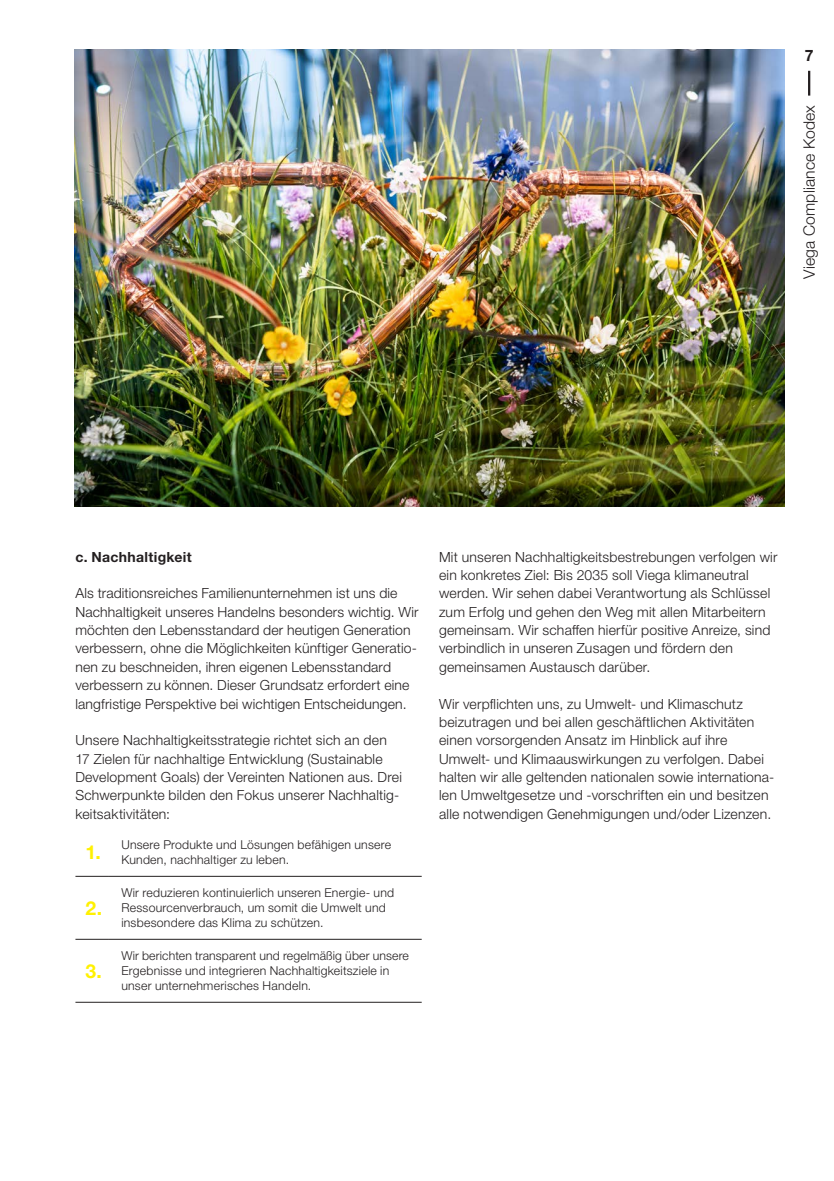
<style>
.page{position:relative;width:834px;height:1181px;background:#fff}
.page>*{position:absolute;margin:0;border:0;box-sizing:border-box;transform-origin:0 0}
.t1{font:19.25px "M Ying Hei PR Cfor Viega W7";color:#fff101}
.t2{font:15.75px "M Ying Hei PR Cfor Viega W3";letter-spacing:.01em;color:#231f20}
.t3{font:15.75px "M Ying Hei PR Cfor Viega W7";color:#231f20}
.t4{font:14px/18.4px "M Ying Hei PR Cfor Viega W3";letter-spacing:.015em;color:#231f20}
.t5{font:14px "M Ying Hei PR Cfor Viega W7";letter-spacing:.025em;color:#231f20}
.t6{font:12.25px/14.7px "M Ying Hei PR Cfor Viega W3";letter-spacing:.02em;color:#231f20}
</style>
<div class="page">
<svg style="left:75px;top:875px;width:34px;height:127px"></svg>
<svg style="left:109px;top:875px;width:312px;height:127px"></svg>
<div style="left:75px;top:876px;width:34px;height:63px;background:#fff"></div>
<hr style="left:75px;top:876px;width:34px;height:1px;background:#231f20">
<hr style="left:109px;top:876px;width:312px;height:1px;background:#231f20">
<hr style="left:75px;top:939px;width:34px;height:1px;background:#231f20">
<hr style="left:109px;top:939px;width:312px;height:1px;background:#231f20">
<hr style="left:75px;top:1002px;width:34px;height:1px;background:#231f20">
<hr style="left:109px;top:1002px;width:312px;height:1px;background:#231f20">
<img style="left:75px;top:50px;width:709px;height:456px">
<hr style="left:807px;top:71px;width:3px;height:25px;background:#231f20">
<p class="t3" style="left:804px;top:46px;width:10px">7</p>
<p class="t2" style="left:799px;top:279px;width:175px;rotate:-90deg">Viega Compliance Kodex</p>
<p class="t5" style="left:75px;top:548px;width:118px">c. Nachhaltigkeit</p>
<p class="t4" style="left:75px;top:584px;width:344px">Als traditionsreiches Familienunternehmen ist uns die Nachhaltigkeit unseres Handelns besonders wichtig. Wir möchten den Lebensstandard der heutigen Generation verbessern, ohne die Möglichkeiten künftiger Generatio&shy;nen zu beschneiden, ihren eigenen Lebensstandard verbessern zu können. Dieser Grundsatz erfordert eine langfristige Perspektive bei wichtigen Entscheidungen.</p>
<p class="t4" style="left:75px;top:731px;width:328px">Unsere Nachhaltigkeitsstrategie richtet sich an den 17 Zielen für nachhaltige Entwicklung (Sustainable Development Goals) der Vereinten Nationen aus. Drei Schwerpunkte bilden den Fokus unserer Nachhaltig&shy;keitsaktivitäten:</p>
<h1 class="t1" style="left:85px;top:840px;width:17px">1.</h1>
<p class="t6" style="left:121px;top:837px;width:271px">Unsere Produkte und Lösungen befähigen unsere<br>Kunden, nachhaltiger zu leben.</p>
<h1 class="t1" style="left:85px;top:896px;width:18px">2.</h1>
<p class="t6" style="left:121px;top:885px;width:274px">Wir reduzieren kontinuierlich unseren Energie- und<br>Ressourcenverbrauch, um somit die Umwelt und insbesondere das Klima zu schützen.</p>
<h1 class="t1" style="left:85px;top:959px;width:18px">3.</h1>
<p class="t6" style="left:121px;top:948px;width:289px">Wir berichten transparent und regelmäßig über unsere<br>Ergebnisse und integrieren Nachhaltigkeitsziele in unser unternehmerisches Handeln.</p>
<p class="t4" style="left:439px;top:547px;width:340px">Mit unseren Nachhaltigkeitsbestrebungen verfolgen wir ein konkretes Ziel: Bis 2035 soll Viega klimaneutral werden. Wir sehen dabei Verantwortung als Schlüssel zum Erfolg und gehen den Weg mit allen Mitarbeitern gemeinsam. Wir schaffen hierfür positive Anreize, sind verbindlich in unseren Zusagen und fördern den gemeinsamen Austausch darüber.</p>
<p class="t4" style="left:439px;top:694px;width:337px">Wir verpflichten uns, zu Umwelt- und Klimaschutz beizutragen und bei allen geschäftlichen Aktivitäten einen vorsorgenden Ansatz im Hinblick auf ihre Umwelt- und Klimaauswirkungen zu verfolgen. Dabei halten wir alle geltenden nationalen sowie internationa&shy;len Umweltgesetze und -vorschriften ein und besitzen alle notwendigen Genehmigungen und/oder Lizenzen.</p>
</div>
